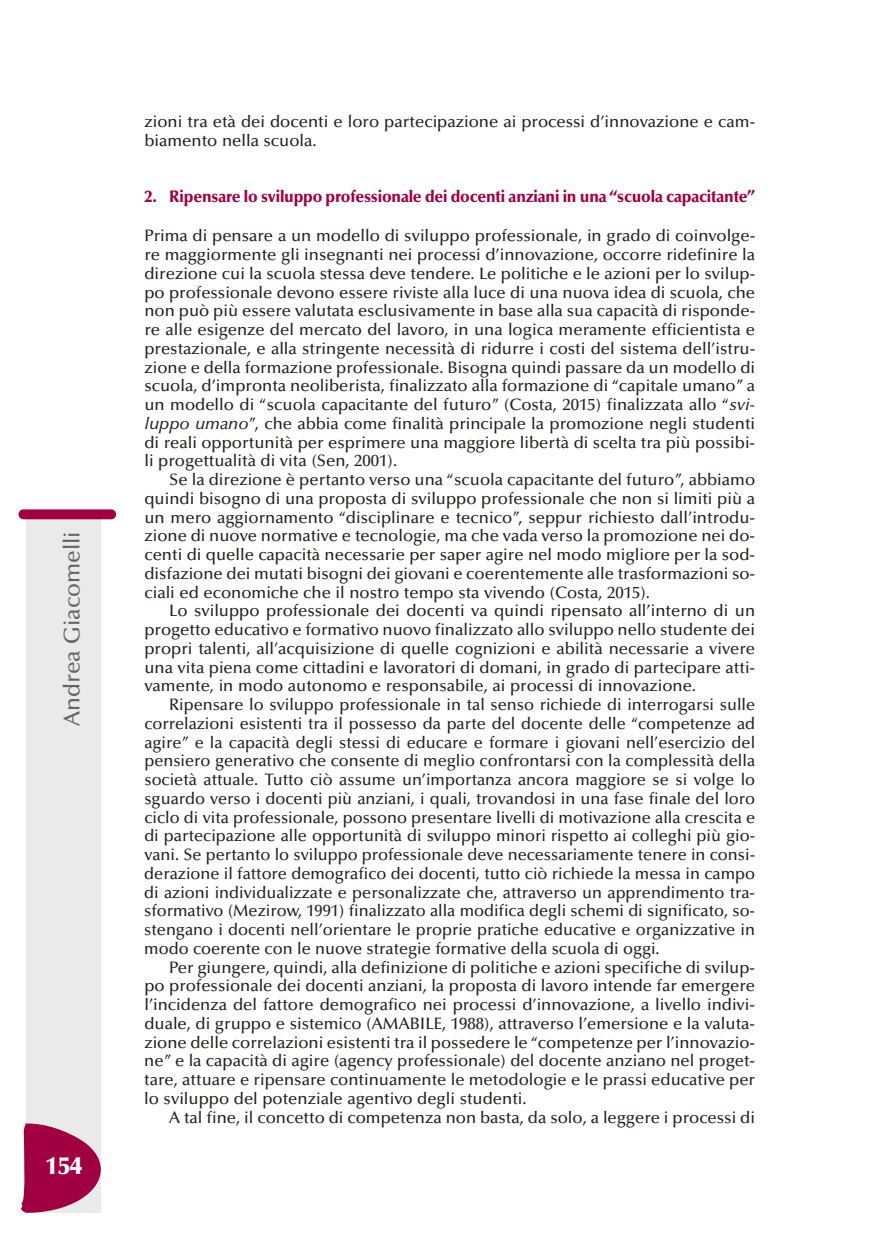
<style>
.page{position:relative;width:869px;height:1241px;background:#fff}
.page>*{position:absolute;margin:0;border:0;box-sizing:border-box;transform-origin:0 0}
.t1{font:900 24.5px "Optima";color:#fff}
.t2{font:500 22.75px "Optima";color:#656365}
.t3{font:500 16.62px/18.7px "Optima";color:#241f1f;text-align:justify}
.t4{font:900 16.62px "Optima";letter-spacing:-.01em;color:#a00041;scale:.95 1}
.s1{font-style:italic}
</style>
<div class="page">
<div style="left:27px;top:517px;width:74px;height:695px;background:#ebeaea"></div>
<div style="left:19px;top:509px;width:97px;height:10px;background:#a00041;border-radius:5px"></div>
<svg style="left:21px;top:1122px;width:80px;height:90px"></svg>
<h2 class="t2" style="left:63px;top:726px;width:196px;rotate:-90deg">Andrea Giacomelli</h2>
<h1 class="t1" style="left:45px;top:1155px;width:38px">154</h1>
<p class="t3" style="left:144px;top:114px;width:612px">zioni tra età dei docenti e loro partecipazione ai processi d’innovazione e cam&shy;biamento nella scuola.</p>
<p class="t4" style="left:144px;top:190px;width:644px">2. Ripensare lo sviluppo professionale dei docenti anziani in una “scuola capacitante”</p>
<p class="t3" style="left:144px;top:228px;width:612px">Prima di pensare a un modello di sviluppo professionale, in grado di coinvolge&shy;re maggiormente gli insegnanti nei processi d’innovazione, occorre ridefinire la direzione cui la scuola stessa deve tendere. Le politiche e le azioni per lo svilup&shy;po professionale devono essere riviste alla luce di una nuova idea di scuola, che non può più essere valutata esclusivamente in base alla sua capacità di risponde&shy;re alle esigenze del mercato del lavoro, in una logica meramente efficientista e prestazionale, e alla stringente necessità di ridurre i costi del sistema dell’istru&shy;zione e della formazione professionale. Bisogna quindi passare da un modello di scuola, d’impronta neoliberista, finalizzato alla formazione di “capitale umano” a un modello di “scuola capacitante del futuro” (Costa, 2015) finalizzata allo “<span class="s1">svi&shy;luppo umano</span>”, che abbia come finalità principale la promozione negli studenti di reali opportunità per esprimere una maggiore libertà di scelta tra più possibi&shy;li progettualità di vita (Sen, 2001).</p>
<p class="t3" style="left:144px;top:471px;width:612px;text-indent:25px">Se la direzione è pertanto verso una “scuola capacitante del futuro”, abbiamo quindi bisogno di una proposta di sviluppo professionale che non si limiti più a un mero aggiornamento “disciplinare e tecnico”, seppur richiesto dall’introdu&shy;zione di nuove normative e tecnologie, ma che vada verso la promozione nei do&shy;centi di quelle capacità necessarie per saper agire nel modo migliore per la sod&shy;disfazione dei mutati bisogni dei giovani e coerentemente alle trasformazioni so&shy;ciali ed economiche che il nostro tempo sta vivendo (Costa, 2015).</p>
<p class="t3" style="left:144px;top:603px;width:612px;text-indent:25px">Lo sviluppo professionale dei docenti va quindi ripensato all’interno di un progetto educativo e formativo nuovo finalizzato allo sviluppo nello studente dei propri talenti, all’acquisizione di quelle cognizioni e abilità necessarie a vivere una vita piena come cittadini e lavoratori di domani, in grado di partecipare atti&shy;vamente, in modo autonomo e responsabile, ai processi di innovazione.</p>
<p class="t3" style="left:144px;top:696px;width:612px;text-indent:25px">Ripensare lo sviluppo professionale in tal senso richiede di interrogarsi sulle correlazioni esistenti tra il possesso da parte del docente delle “competenze ad agire” e la capacità degli stessi di educare e formare i giovani nell’esercizio del pensiero generativo che consente di meglio confrontarsi con la complessità della società attuale. Tutto ciò assume un’importanza ancora maggiore se si volge lo sguardo verso i docenti più anziani, i quali, trovandosi in una fase finale del loro ciclo di vita professionale, possono presentare livelli di motivazione alla crescita e di partecipazione alle opportunità di sviluppo minori rispetto ai colleghi più gio&shy;vani. Se pertanto lo sviluppo professionale deve necessariamente tenere in consi&shy;derazione il fattore demografico dei docenti, tutto ciò richiede la messa in campo di azioni individualizzate e personalizzate che, attraverso un apprendimento tra&shy;sformativo (Mezirow, 1991) finalizzato alla modifica degli schemi di significato, so&shy;stengano i docenti nell’orientare le proprie pratiche educative e organizzative in modo coerente con le nuove strategie formative della scuola di oggi.</p>
<p class="t3" style="left:144px;top:959px;width:612px;text-indent:25px">Per giungere, quindi, alla definizione di politiche e azioni specifiche di svilup&shy;po professionale dei docenti anziani, la proposta di lavoro intende far emergere l’incidenza del fattore demografico nei processi d’innovazione, a livello indivi&shy;duale, di gruppo e sistemico (AMABILE, 1988), attraverso l’emersione e la valuta&shy;zione delle correlazioni esistenti tra il possedere le“competenze per l’innovazio&shy;ne” e la capacità di agire (agency professionale) del docente anziano nel proget&shy;tare, attuare e ripensare continuamente le metodologie e le prassi educative per lo sviluppo del potenziale agentivo degli studenti.</p>
<p class="t3" style="left:169px;top:1108px;width:587px">A tal fine, il concetto di competenza non basta, da solo, a leggere i processi di</p>
</div>
